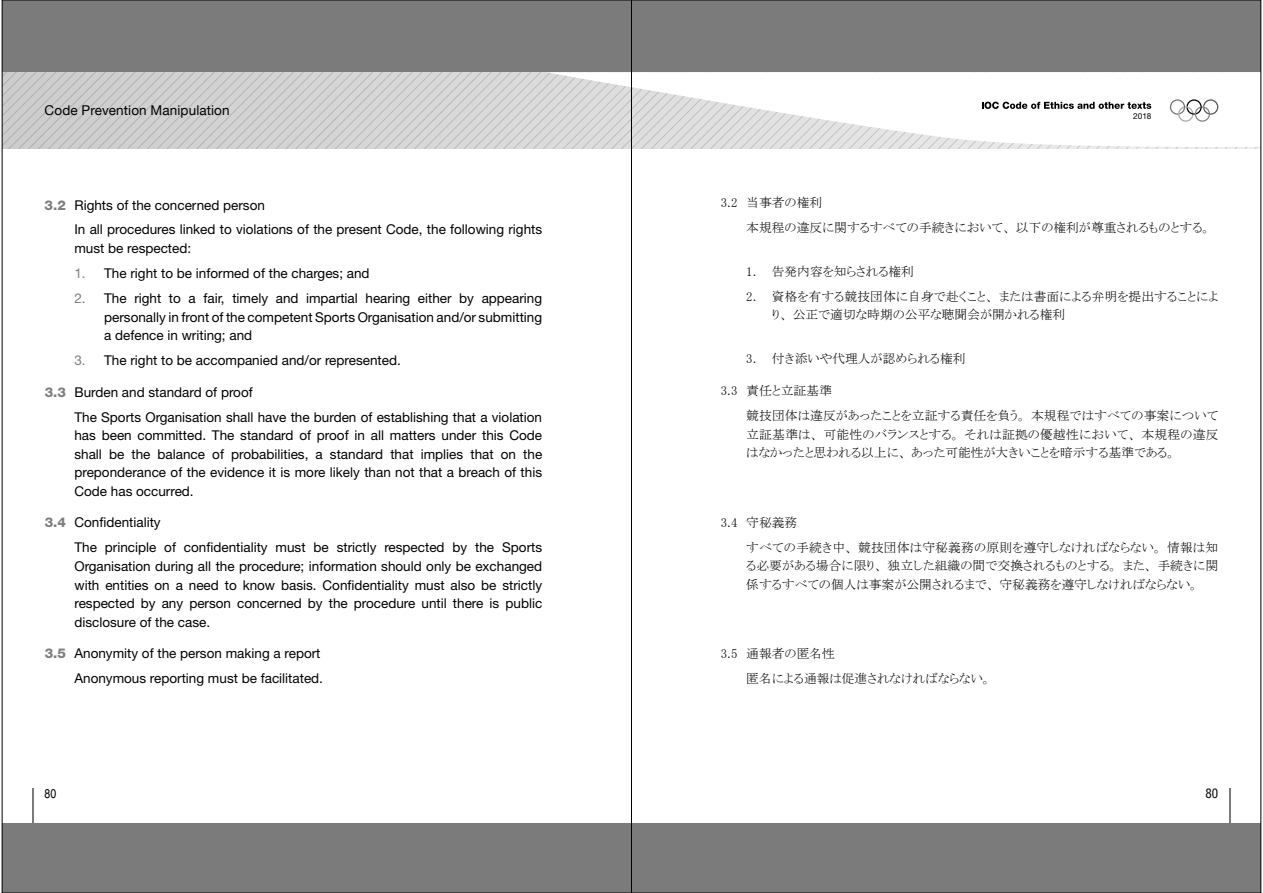
<style>
.page{position:relative;width:1263px;height:893px;background:#fff}
.page>*{position:absolute;margin:0;border:0;box-sizing:border-box;transform-origin:0 0}
.t1{font:13.5px/18.6px "Helvetica Neue LT Std";color:#000}
.t2{font:13.5px "Helvetica Neue";letter-spacing:.01em;color:#000}
.t3{font:12.75px/25.2px "MS P Mincho";color:#000}
.t4{font:condensed 12.75px "Helvetica";color:#000}
.t5{font:condensed 12.75px "Helvetica";color:#000}
.t6{font:8.25px "Helvetica Neue LT Std";color:#000}
.s1{font-weight:800;color:#7e7e7e}
.s2{color:#7e7e7e}
</style>
<div class="page">
<div style="left:2px;top:0;width:629px;height:72px;background:#7b7b7b"></div>
<div style="left:2px;top:823px;width:629px;height:70px;background:#7b7b7b"></div>
<hr style="left:33px;top:789px;width:1px;height:34px;background:#7b7b7b">
<div style="left:631px;top:0;width:630px;height:72px;background:#7b7b7b"></div>
<hr style="left:1229px;top:789px;width:1px;height:34px;background:#7b7b7b">
<div style="left:631px;top:823px;width:630px;height:70px;background:#7b7b7b"></div>
<svg style="left:2px;top:72px;width:1257px;height:77px"></svg>
<p class="t2" style="left:45px;top:103px;width:187px">Code Prevention Manipulation</p>
<p class="t1" style="left:74px;top:192px;width:469px;line-height:24.9px;text-indent:-30px"><span class="s1">3.2</span> Rights of the concerned person<br>In all procedures linked to violations of the present Code, the following rights</p>
<p class="t1" style="left:74px;top:239px;width:118px">must be respected:</p>
<p class="t1" style="left:74px;top:264px;width:297px"><span class="s2">1.</span> The right to be informed of the charges; and</p>
<p class="t1" style="left:104px;top:289px;width:439px;text-align:justify;text-indent:-30px"><span class="s2">2.</span> The right to a fair, timely and impartial hearing either by appearing personally in front of the competent Sports Organisation and/or submitting a defence in writing; and</p>
<p class="t1" style="left:74px;top:351px;width:328px"><span class="s2">3.</span> The right to be accompanied and/or represented.</p>
<p class="t1" style="left:74px;top:379px;width:469px;line-height:24.9px;text-indent:-30px"><span class="s1">3.3</span> Burden and standard of proof<br>The Sports Organisation shall have the burden of establishing that a violation</p>
<p class="t1" style="left:74px;top:426px;width:469px;text-align:justify">has been committed. The standard of proof in all matters under this Code shall be the balance of probabilities, a standard that implies that on the preponderance of the evidence it is more likely than not that a breach of this Code has occurred.</p>
<p class="t1" style="left:74px;top:510px;width:469px;line-height:24.9px;text-indent:-30px"><span class="s1">3.4</span> Confidentiality<br>The principle of confidentiality must be strictly respected by the Sports</p>
<p class="t1" style="left:74px;top:557px;width:469px;text-align:justify">Organisation during all the procedure; information should only be exchanged with entities on a need to know basis. Confidentiality must also be strictly respected by any person concerned by the procedure until there is public disclosure of the case.</p>
<p class="t1" style="left:45px;top:641px;width:280px;line-height:24.9px;text-align:right"><span class="s1">3.5</span> Anonymity of the person making a report<br>Anonymous reporting must be facilitated.</p>
<p class="t4" style="left:45px;top:786px;width:13px">80</p>
<p class="t6" style="left:1133px;top:111px;width:20px">2018</p>
<p class="t3" style="left:746px;top:189px;width:466px;text-indent:-26px">3.2 当事者の権利<br>本規程の違反に関するすべての手続きにおいて、以下の権利が尊重されるものとする。</p>
<p class="t3" style="left:746px;top:258px;width:169px">1. 告発内容を知らされる権利</p>
<p class="t3" style="left:772px;top:287px;width:448px;line-height:18.8px;text-indent:-26px">2. 資格を有する競技団体に自身で赴くこと、または書面による弁明を提出することにより、公正で適切な時期の公平な聴聞会が開かれる権利</p>
<p class="t3" style="left:721px;top:346px;width:246px">　　 3. 付き添いや代理人が認められる権利</p>
<p class="t3" style="left:721px;top:378px;width:499px">3.3 責任と立証基準<br>　　 競技団体は違反があったことを立証する責任を負う。本規程ではすべての事案について</p>
<p class="t3" style="left:746px;top:425px;width:474px;line-height:18.8px">立証基準は、可能性のバランスとする。それは証拠の優越性において、本規程の違反はなかったと思われる以上に、あった可能性が大きいことを暗示する基準である。</p>
<p class="t3" style="left:721px;top:509px;width:499px">3.4 守秘義務<br>　　 すべての手続き中、競技団体は守秘義務の原則を遵守しなければならない。情報は知</p>
<p class="t3" style="left:746px;top:556px;width:473px;line-height:18.8px">る必要がある場合に限り、独立した組織の間で交換されるものとする。また、手続きに関係するすべての個人は事案が公開されるまで、守秘義務を遵守しなければならない。</p>
<p class="t3" style="left:721px;top:641px;width:272px">3.5 通報者の匿名性<br>　　 匿名による通報は促進されなければならない。</p>
<p class="t5" style="left:1205px;top:785px;width:14px">80</p>
</div>
